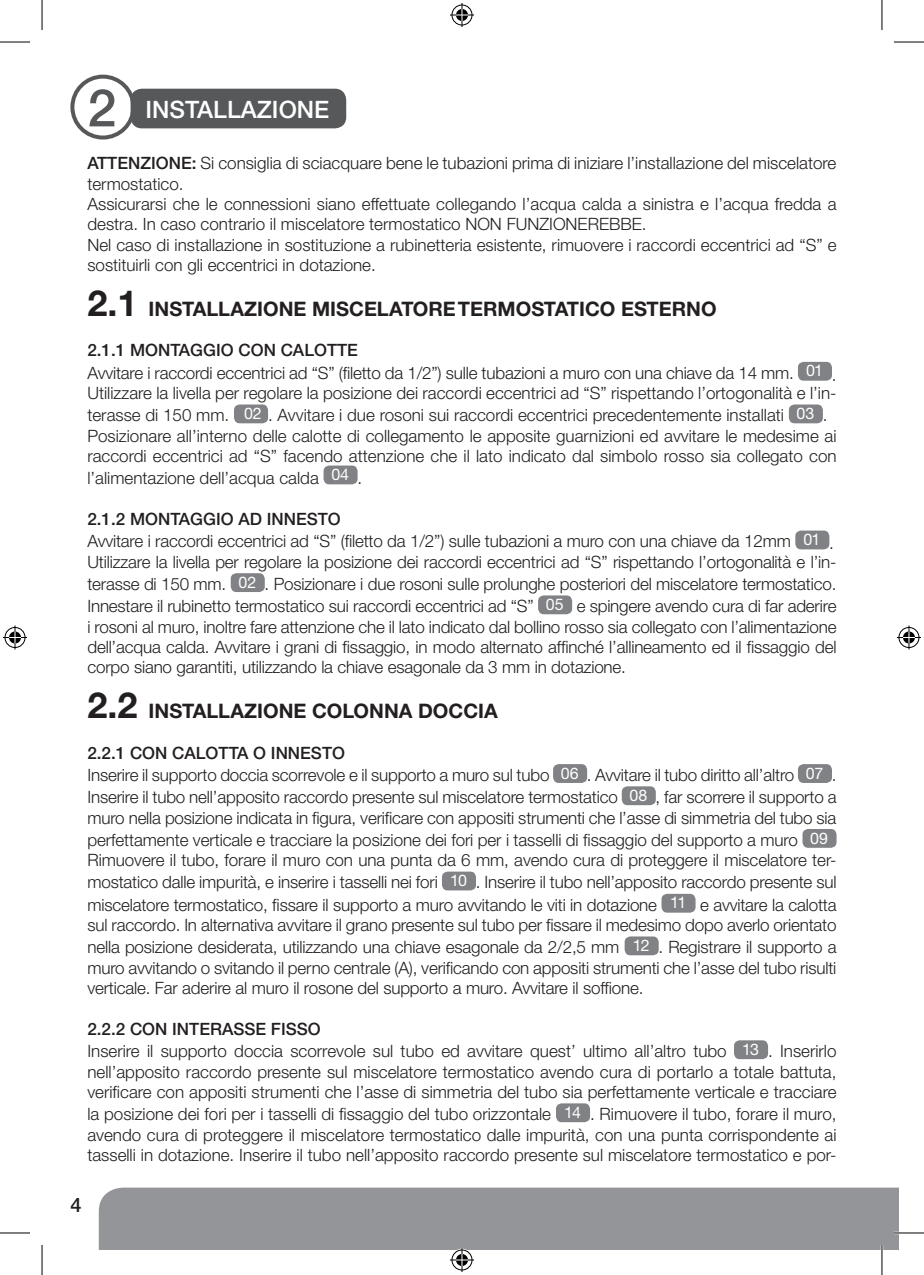
<style>
.page{position:relative;width:924px;height:1275px;background:#fff}
.page>*{position:absolute;margin:0;border:0;box-sizing:border-box;transform-origin:0 0}
.t1{font:500 52px "Helvetica Neue CE";color:#57585a}
.t2{font:500 24px "Helvetica Neue CE";color:#fff}
.t3{font:700 20px "Helvetica Neue CE";color:#231f20}
.t4{font:500 20px "Helvetica Neue CE";color:#231f20}
.t5{font:300 17px/20.4px "Helvetica Neue CE";color:#231f20}
.s1{font-weight:500}
.s2{font-size:36px}
.s3{font-weight:400;font-size:16px;color:#fff}
</style>
<div class="page">
<div style="left:130px;top:89px;width:216px;height:39px;background:#57585a;border-radius:11px"></div>
<div style="left:797px;top:362px;width:34px;height:19px;background:#808285;border-radius:6px"></div>
<div style="left:234px;top:404px;width:34px;height:19px;background:#808285;border-radius:6px"></div>
<div style="left:788px;top:404px;width:34px;height:19px;background:#808285;border-radius:6px"></div>
<div style="left:323px;top:465px;width:34px;height:19px;background:#808285;border-radius:6px"></div>
<div style="left:795px;top:530px;width:34px;height:19px;background:#808285;border-radius:6px"></div>
<div style="left:230px;top:573px;width:35px;height:19px;background:#808285;border-radius:6px"></div>
<div style="left:538px;top:595px;width:34px;height:19px;background:#808285;border-radius:6px"></div>
<div style="left:553px;top:764px;width:34px;height:19px;background:#808285;border-radius:6px"></div>
<div style="left:797px;top:764px;width:34px;height:19px;background:#808285;border-radius:6px"></div>
<div style="left:621px;top:786px;width:34px;height:19px;background:#808285;border-radius:6px"></div>
<div style="left:802px;top:829px;width:34px;height:19px;background:#808285;border-radius:6px"></div>
<div style="left:442px;top:871px;width:34px;height:19px;background:#808285;border-radius:6px"></div>
<div style="left:661px;top:894px;width:34px;height:18px;background:#808285;border-radius:6px"></div>
<div style="left:624px;top:936px;width:34px;height:19px;background:#808285;border-radius:6px"></div>
<div style="left:733px;top:1040px;width:34px;height:19px;background:#808285;border-radius:6px"></div>
<div style="left:555px;top:1103px;width:34px;height:19px;background:#808285;border-radius:6px"></div>
<div style="left:70px;top:75px;width:65px;height:64px;border:4px solid #57585a;border-radius:50%"></div>
<div style="left:99px;top:1187px;width:799px;height:63px;background:#939598"></div>
<hr style="left:893px;top:1231px;width:30px;height:3px;background:#fff">
<hr style="left:880px;top:1245px;width:2px;height:30px;background:#fff">
<hr style="left:0;top:42px;width:30px;height:1px;background:#000">
<hr style="left:893px;top:42px;width:30px;height:1px;background:#000">
<hr style="left:0;top:1232px;width:30px;height:1px;background:#000">
<hr style="left:893px;top:1232px;width:30px;height:1px;background:#000">
<hr style="left:42px;top:0;width:1px;height:30px;background:#000">
<hr style="left:42px;top:1245px;width:1px;height:30px;background:#000">
<hr style="left:881px;top:0;width:1px;height:30px;background:#000">
<hr style="left:881px;top:1245px;width:1px;height:30px;background:#000">
<svg style="left:450px;top:3px;width:24px;height:24px"></svg>
<svg style="left:450px;top:1248px;width:24px;height:24px"></svg>
<svg style="left:3px;top:625px;width:24px;height:24px"></svg>
<svg style="left:897px;top:625px;width:23px;height:24px"></svg>
<h1 class="t1" style="left:87px;top:76px;width:30px">2</h1>
<h2 class="t2" style="left:145px;top:94px;width:185px">INSTALLAZIONE</h2>
<p class="t5" style="left:87px;top:153px;width:750px"><span class="s1">ATTENZIONE:</span> Si consiglia di sciacquare bene le tubazioni prima di iniziare l’installazione del miscelatore termostatico.<br>Assicurarsi che le connessioni siano effettuate collegando l’acqua calda a sinistra e l’acqua fredda a destra. In caso contrario il miscelatore termostatico NON FUNZIONEREBBE.<br>Nel caso di installazione in sostituzione a rubinetteria esistente, rimuovere i raccordi eccentrici ad “S” e sostituirli con gli eccentrici in dotazione.</p>
<p class="t3" style="left:87px;top:296px;width:170px"><span class="s2">2.1</span> INSTALLAZIONE</p>
<p class="t3" style="left:312px;top:296px;width:406px">MISCELATORE TERMOSTATICO ESTERNO</p>
<p class="t5" style="left:87px;top:339px;width:750px;line-height:22.2px"><span class="s1">2.1.1 MONTAGGIO CON CALOTTE<br></span>Avvitare i raccordi eccentrici ad “S” (filetto da 1/2”) sulle tubazioni a muro con una chiave da 14 mm. <span class="s3">01</span> .</p>
<p class="t5" style="left:87px;top:382px;width:750px;line-height:22.2px">Utilizzare la livella per regolare la posizione dei raccordi eccentrici ad “S” rispettando l’ortogonalità e l’in&shy;terasse di 150 mm. <span class="s3">02</span> . Avvitare i due rosoni sui raccordi eccentrici precedentemente installati <span class="s3">03</span> .</p>
<p class="t5" style="left:87px;top:425px;width:750px">Posizionare all’interno delle calotte di collegamento le apposite guarnizioni ed avvitare le medesime ai raccordi eccentrici ad “S” facendo attenzione che il lato indicato dal simbolo rosso sia collegato con</p>
<p class="t5" style="left:87px;top:468px;width:276px">l’alimentazione dell’acqua calda <sup>04</sup> .</p>
<p class="t5" style="left:87px;top:508px;width:747px;line-height:22.2px"><span class="s1">2.1.2 MONTAGGIO AD INNESTO<br></span>Avvitare i raccordi eccentrici ad “S” (filetto da 1/2”) sulle tubazioni a muro con una chiave da 12mm <span class="s3">01</span> .</p>
<p class="t5" style="left:87px;top:550px;width:750px;line-height:22.2px;text-align:justify">Utilizzare la livella per regolare la posizione dei raccordi eccentrici ad “S” rispettando l’ortogonalità e l’in&shy;terasse di 150 mm. <span class="s3">02</span> . Posizionare i due rosoni sulle prolunghe posteriori del miscelatore termostatico.<br>Innestare il rubinetto termostatico sui raccordi eccentrici ad “S” <span class="s3">05</span> e spingere avendo cura di far aderire</p>
<p class="t5" style="left:87px;top:616px;width:750px;text-align:justify">i rosoni al muro, inoltre fare attenzione che il lato indicato dal bollino rosso sia collegato con l’alimentazione dell’acqua calda. Avvitare i grani di fissaggio, in modo alternato affinché l’allineamento ed il fissaggio del corpo siano garantiti, utilizzando la chiave esagonale da 3 mm in dotazione.</p>
<p class="t3" style="left:87px;top:698px;width:170px"><span class="s2">2.2</span> INSTALLAZIONE</p>
<p class="t3" style="left:312px;top:698px;width:179px">COLONNA DOCCIA</p>
<p class="t5" style="left:87px;top:741px;width:750px;line-height:22.2px"><span class="s1">2.2.1 CON CALOTTA O INNESTO<br></span>Inserire il supporto doccia scorrevole e il supporto a muro sul tubo <span class="s3">06</span> . Avvitare il tubo diritto all’altro <span class="s3">07</span> .<br>Inserire il tubo nell’apposito raccordo presente sul miscelatore termostatico <span class="s3">08</span> , far scorrere il supporto a</p>
<p class="t5" style="left:87px;top:806px;width:750px;line-height:22.2px">muro nella posizione indicata in figura, verificare con appositi strumenti che l’asse di simmetria del tubo sia perfettamente verticale e tracciare la posizione dei fori per i tasselli di fissaggio del supporto a muro <span class="s3">09</span></p>
<p class="t5" style="left:87px;top:849px;width:750px;line-height:22.2px;text-align:justify">Rimuovere il tubo, forare il muro con una punta da 6 mm, avendo cura di proteggere il miscelatore ter&shy;mostatico dalle impurità, e inserire i tasselli nei fori <span class="s3">10</span> . Inserire il tubo nell’apposito raccordo presente sul miscelatore termostatico, fissare il supporto a muro avvitando le viti in dotazione <span class="s3">11</span> e avvitare la calotta</p>
<p class="t5" style="left:87px;top:914px;width:750px;line-height:22.2px">sul raccordo. In alternativa avvitare il grano presente sul tubo per fissare il medesimo dopo averlo orientato nella posizione desiderata, utilizzando una chiave esagonale da 2/2,5 mm <span class="s3">12</span> . Registrare il supporto a</p>
<p class="t5" style="left:87px;top:957px;width:750px">muro avvitando o svitando il perno centrale (A), verificando con appositi strumenti che l’asse del tubo risulti verticale. Far aderire al muro il rosone del supporto a muro. Avvitare il soffione.</p>
<p class="t5" style="left:87px;top:1017px;width:750px;line-height:22.2px"><span class="s1">2.2.2 CON INTERASSE FISSO<br></span>Inserire il supporto doccia scorrevole sul tubo ed avvitare quest’ ultimo all’altro tubo <span class="s3">13</span> . Inserirlo</p>
<p class="t5" style="left:87px;top:1061px;width:750px">nell’apposito raccordo presente sul miscelatore termostatico avendo cura di portarlo a totale battuta, verificare con appositi strumenti che l’asse di simmetria del tubo sia perfettamente verticale e tracciare</p>
<p class="t5" style="left:87px;top:1104px;width:750px;text-align:justify">la posizione dei fori per i tasselli di fissaggio del tubo orizzontale <span class="s3">14</span> . Rimuovere il tubo, forare il muro, avendo cura di proteggere il miscelatore termostatico dalle impurità, con una punta corrispondente ai tasselli in dotazione. Inserire il tubo nell’apposito raccordo presente sul miscelatore termostatico e por-</p>
<p class="t4" style="left:70px;top:1192px;width:13px">4</p>
</div>
